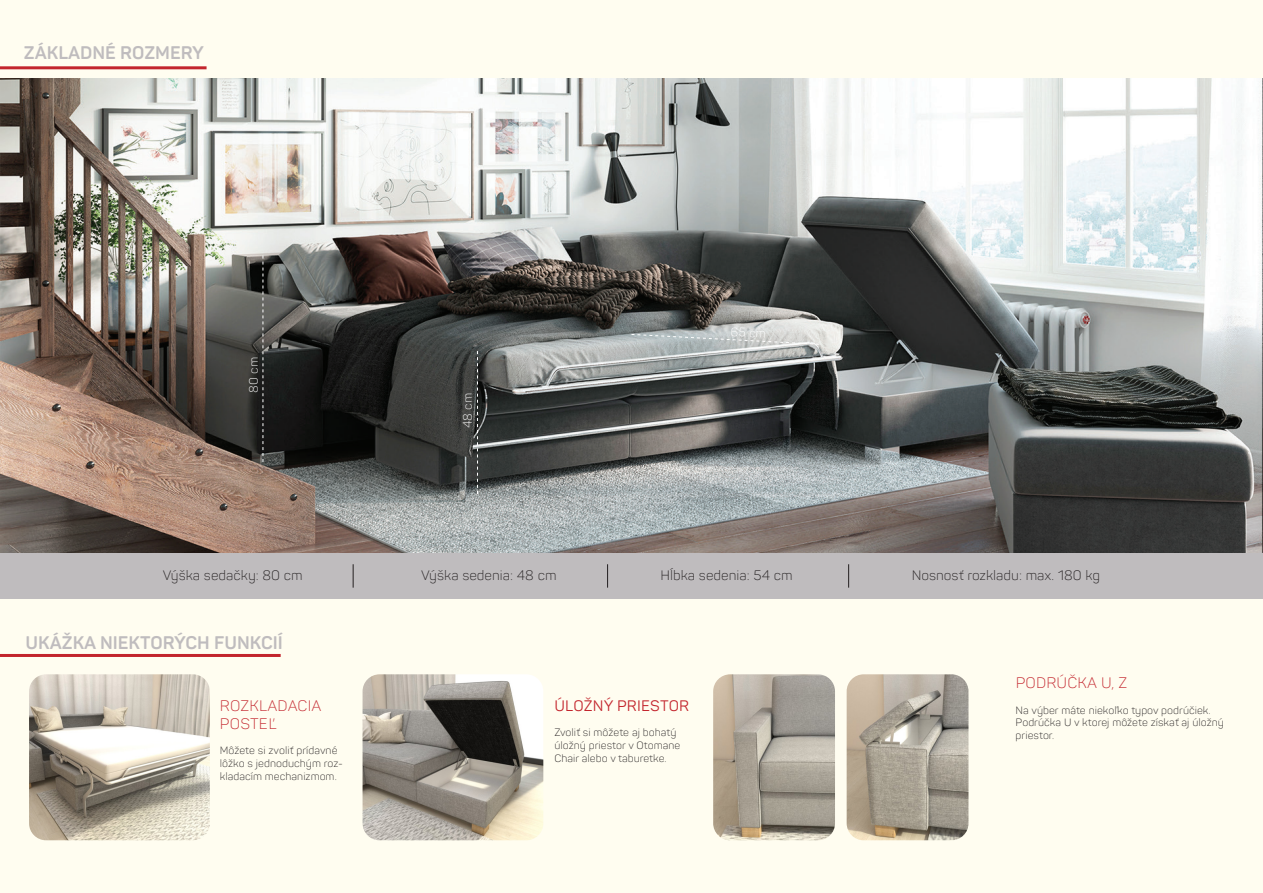
<style>
.page{position:relative;width:1263px;height:893px;background:#fffdf0}
.page>*{position:absolute;margin:0;border:0;box-sizing:border-box;transform-origin:0 0}
.t1{font:700 18px "Panton";color:#bfbcbe}
.t2{font:300 15px/18px "Panton";letter-spacing:.01em;color:#c3252d}
.t3{font:15px "Panton";letter-spacing:.01em;color:#c3252d}
.t4{font:300 13.5px "Panton";color:#231f20}
.t5{font:300 12px "Panton";color:#fff}
.t6{font:300 10.5px/12.6px "Panton";color:#231f20}
</style>
<div class="page">
<hr style="left:0;top:654px;width:281px;height:3px;background:#c3252d">
<img style="left:0;top:78px;width:1263px;height:475px">
<svg style="left:631px;top:334px;width:189px;height:11px;background:#c5caca"></svg>
<svg style="left:477px;top:351px;width:1px;height:143px"></svg>
<svg style="left:263px;top:256px;width:1px;height:206px"></svg>
<div style="left:0;top:553px;width:1263px;height:45px;background:#bfbcbe"></div>
<img style="left:29px;top:674px;width:181px;height:166px">
<img style="left:363px;top:674px;width:180px;height:166px">
<img style="left:713px;top:674px;width:122px;height:166px">
<img style="left:847px;top:674px;width:121px;height:166px">
<hr style="left:0;top:66px;width:207px;height:3px;background:#c3252d">
<svg style="left:353px;top:564px;width:1px;height:24px"></svg>
<svg style="left:607px;top:564px;width:1px;height:24px"></svg>
<svg style="left:848px;top:564px;width:1px;height:24px"></svg>
<p class="t1" style="left:24px;top:42px;width:182px">ZÁKLADNÉ ROZMERY</p>
<p class="t5" style="left:246px;top:393px;width:37px;rotate:-90deg">80 cm</p>
<p class="t5" style="left:460px;top:428px;width:37px;rotate:-90deg">48 cm</p>
<p class="t5" style="left:731px;top:324px;width:37px;rotate:3deg">65 cm</p>
<p class="t4" style="left:163px;top:567px;width:141px">Výška sedačky: 80 cm</p>
<p class="t4" style="left:421px;top:567px;width:137px">Výška sedenia: 48 cm</p>
<p class="t4" style="left:661px;top:567px;width:134px">Hĺbka sedenia: 54 cm</p>
<p class="t4" style="left:912px;top:567px;width:190px">Nosnosť rozkladu: max. 180 kg</p>
<p class="t1" style="left:26px;top:631px;width:259px">UKÁŽKA NIEKTORÝCH FUNKCIÍ</p>
<p class="t2" style="left:220px;top:697px;width:103px">ROZKLADACIA<br>POSTEĽ</p>
<p class="t6" style="left:220px;top:744px;width:125px">Môžete si zvoliť prídavné lôžko s jednoduchým roz&shy;kladacím mechanizmom.</p>
<p class="t3" style="left:554px;top:697px;width:136px">ÚLOŽNÝ PRIESTOR</p>
<p class="t6" style="left:554px;top:726px;width:127px">Zvoliť si môžete aj bohatý úložný priestor v Otomane<br>Chair alebo v taburetke.</p>
<p class="t2" style="left:1016px;top:674px;width:113px">PODRÚČKA U, Z</p>
<p class="t6" style="left:1016px;top:704px;width:210px">Na výber máte niekoľko typov podrúčiek.<br>Podrúčka U v ktorej môžete získať aj úložný priestor.</p>
</div>
